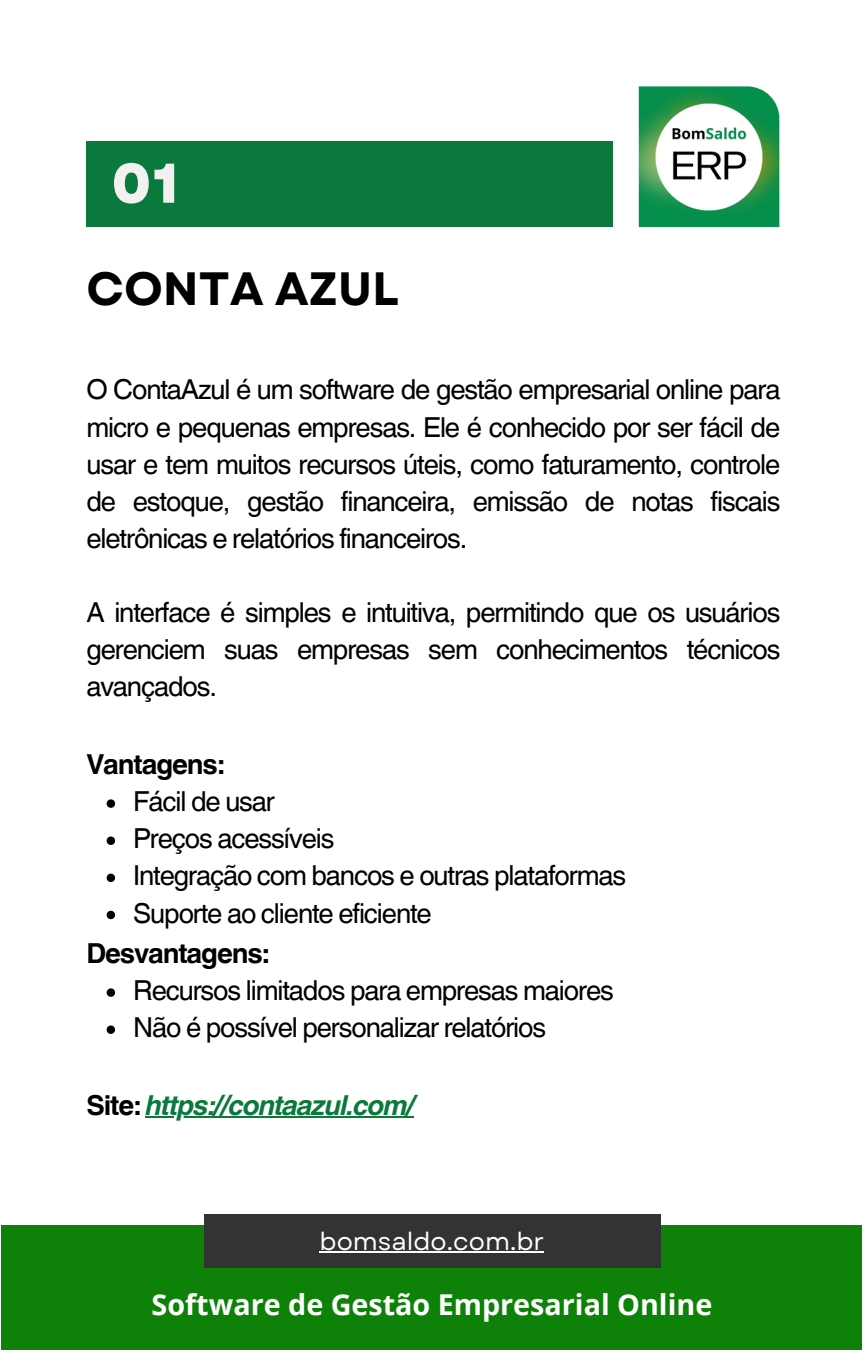
<style>
.page{position:relative;width:864px;height:1350px;background:#fff}
.page>*{position:absolute;margin:0;border:0;box-sizing:border-box;transform-origin:0 0}
.t1{font:800 55.8px "Garet";color:#f1f1f1}
.t2{font:700 46.57px "Garet";color:#000}
.t3{font:700 28.8px "Open Sans";color:#fff}
.t4{font:27.45px/37.1px "Helvetica World";letter-spacing:-.04em;color:#000;text-align:justify}
.t5{font:italic 700 27.45px "Helvetica World";letter-spacing:-.04em;color:#0a793b}
.t6{font:700 27.45px "Helvetica World";letter-spacing:-.04em;color:#000}
.t7{font:24.75px "Garet";color:#fff}
.s1{font-style:normal;color:#000}
</style>
<div class="page">
<div style="left:86px;top:141px;width:527px;height:86px;background:#0a793b"></div>
<img style="left:639px;top:86px;width:140px;height:141px">
<svg style="left:107px;top:799px;width:8px;height:9px"></svg>
<svg style="left:107px;top:837px;width:8px;height:8px"></svg>
<svg style="left:107px;top:874px;width:8px;height:8px"></svg>
<svg style="left:107px;top:911px;width:8px;height:8px"></svg>
<svg style="left:107px;top:988px;width:8px;height:9px"></svg>
<svg style="left:107px;top:1026px;width:8px;height:8px"></svg>
<hr style="left:145px;top:1117px;width:269px;height:1px;background:#0a793b">
<div style="left:2px;top:1225px;width:860px;height:125px;background:#0e8208"></div>
<div style="left:204px;top:1215px;width:456px;height:53px;background:#333"></div>
<hr style="left:320px;top:1252px;width:224px;height:1px;background:#fff">
<h1 class="t1" style="left:112px;top:143px;width:68px">01</h1>
<h2 class="t2" style="left:86px;top:255px;width:314px">CONTA AZUL</h2>
<p class="t4" style="left:86px;top:371px;width:696px">O ContaAzul é um software de gestão empresarial online para micro e pequenas empresas. Ele é conhecido por ser fácil de usar e tem muitos recursos úteis, como faturamento, controle de estoque, gestão financeira, emissão de notas fiscais eletrônicas e relatórios financeiros.</p>
<p class="t4" style="left:86px;top:594px;width:696px">A interface é simples e intuitiva, permitindo que os usuários gerenciem suas empresas sem conhecimentos técnicos avançados.</p>
<p class="t6" style="left:86px;top:742px;width:139px">Vantagens:</p>
<p class="t4" style="left:133px;top:783px;width:495px;text-align:left">Fácil de usar<br>Preços acessíveis<br>Integração com bancos e outras plataformas<br>Suporte ao cliente eficiente</p>
<p class="t6" style="left:86px;top:931px;width:184px">Desvantagens:</p>
<p class="t4" style="left:133px;top:972px;width:482px">Recursos limitados para empresas maiores<br>Não é possível personalizar relatórios</p>
<p class="t5" style="left:86px;top:1083px;width:330px"><span class="s1">Site:</span> https://contaazul.com/</p>
<p class="t7" style="left:320px;top:1223px;width:226px">bomsaldo.com.br</p>
<p class="t3" style="left:152px;top:1284px;width:562px">Software de Gestão Empresarial Online</p>
<p class="t3" style="left:203px;top:1284px;width:460px">Software de Gestão Empresarial</p>
</div>
